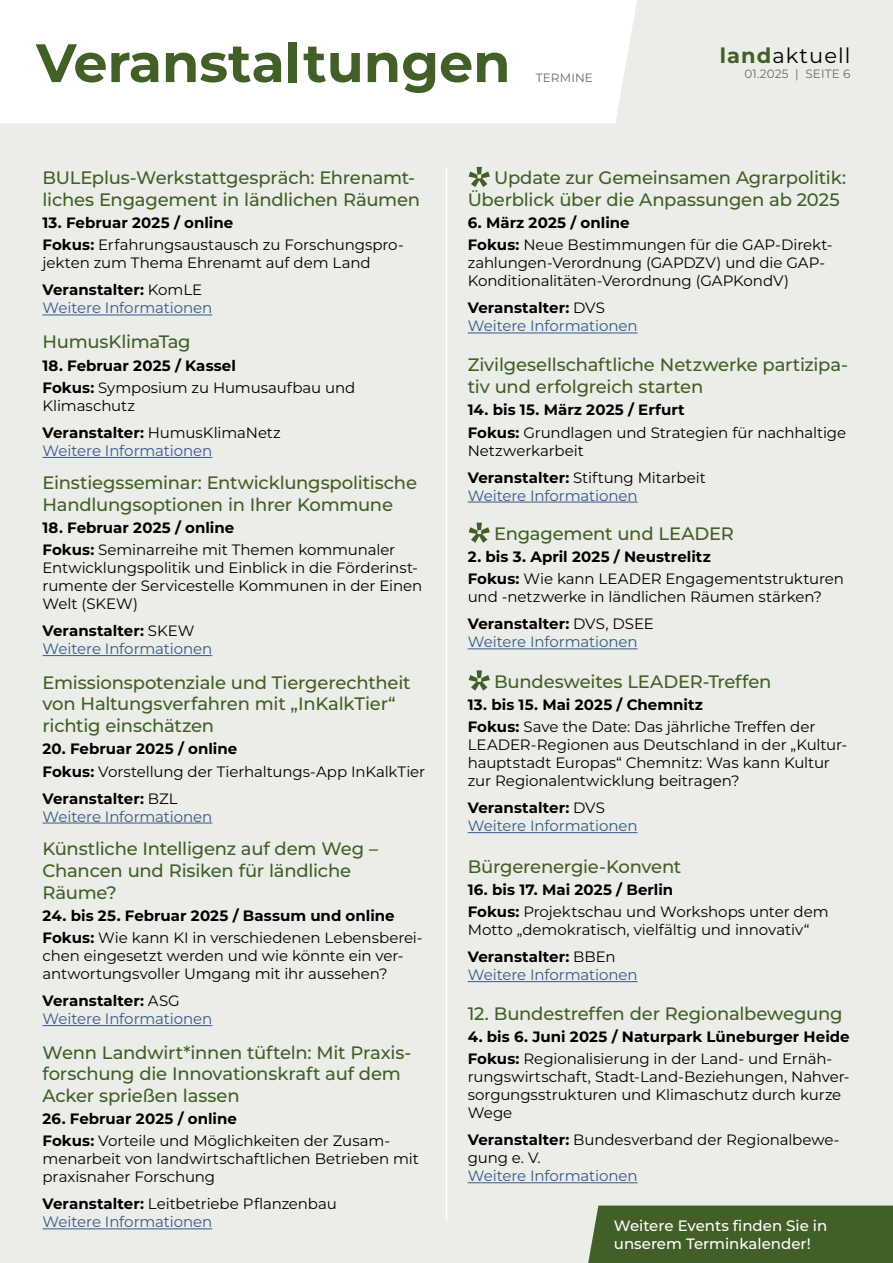
<style>
.page{position:relative;width:893px;height:1263px;background:#eaede8}
.page>*{position:absolute;margin:0;border:0;box-sizing:border-box;transform-origin:0 0}
.h1__Rubrik__Grün{font:700 54px "Montserrat";color:#415f26}
.t1{font:21px "Montserrat";letter-spacing:.05em;color:#000}
.h3__Grün{font:500 18px/21.6px "Montserrat";letter-spacing:-.01em;color:#415f26}
.p__Fließtext{font:15px/18px "Montserrat";letter-spacing:-.005em;color:#000}
.p__Fließtext-2{font:15px/18px "Montserrat";letter-spacing:-.01em;color:#38598b}
.h4__Schwarz{font:700 15px "Montserrat";letter-spacing:.005em;color:#000}
.t2{font:500 15px/18px "Montserrat";color:#fff}
.h2__Titel-_Rubrik{font:12px "Montserrat";letter-spacing:.01em;color:#6d6a63}
.s1{font-weight:700;color:#415f26}
.s2{font-weight:700}
.s3{font-weight:700;color:#000}
.s4{color:#000}
.s5{color:#38598b}
</style>
<div class="page">
<div style="left:0;top:0;width:637px;height:123px;background:#fff"></div>
<div style="left:588px;top:1205px;width:305px;height:58px;background:#415f26"></div>
<hr style="left:446px;top:167px;width:1px;height:1053px;background:#fff">
<hr style="left:468px;top:502px;width:170px;height:1px;background:#38598b">
<hr style="left:43px;top:823px;width:169px;height:1px;background:#38598b">
<hr style="left:43px;top:1228px;width:169px;height:1px;background:#38598b">
<hr style="left:468px;top:1182px;width:170px;height:1px;background:#38598b">
<hr style="left:468px;top:333px;width:170px;height:1px;background:#38598b">
<hr style="left:43px;top:457px;width:169px;height:1px;background:#38598b">
<hr style="left:43px;top:1025px;width:169px;height:1px;background:#38598b">
<hr style="left:43px;top:655px;width:169px;height:1px;background:#38598b">
<hr style="left:468px;top:832px;width:170px;height:1px;background:#38598b">
<svg style="left:469px;top:670px;width:21px;height:21px"></svg>
<hr style="left:468px;top:981px;width:170px;height:1px;background:#38598b">
<hr style="left:43px;top:315px;width:169px;height:1px;background:#38598b">
<hr style="left:468px;top:648px;width:170px;height:1px;background:#38598b">
<svg style="left:469px;top:523px;width:21px;height:20px"></svg>
<svg style="left:469px;top:167px;width:21px;height:20px"></svg>
<h1 class="h1__Rubrik__Grün" style="left:36px;top:24px;width:476px">Veranstaltungen</h1>
<h2 class="h2__Titel-_Rubrik" style="left:536px;top:70px;width:59px">TERMINE</h2>
<h2 class="t1" style="left:720px;top:41px;width:132px"><span class="s1">land</span>aktuell</h2>
<p class="h2__Titel-_Rubrik" style="left:744px;top:65px;width:107px">01.2025 | SEITE 6</p>
<h3 class="h3__Grün" style="left:43px;top:166px;width:379px">BULEplus-Werkstattgespräch: Ehrenamt&shy;liches Engagement in ländlichen Räumen</h3>
<h4 class="h4__Schwarz" style="left:43px;top:212px;width:192px">13. Februar 2025 / online</h4>
<p class="p__Fließtext" style="left:43px;top:236px;width:363px"><span class="s2">Fokus:</span> Erfahrungsaustausch zu Forschungspro&shy;jekten zum Thema Ehrenamt auf dem Land</p>
<p class="p__Fließtext-2" style="left:43px;top:281px;width:171px"><span class="s3">Veranstalter:</span> <span class="s4">KomLE<br></span>Weitere Informationen</p>
<h3 class="h3__Grün" style="left:43px;top:330px;width:150px">HumusKlimaTag</h3>
<h4 class="h4__Schwarz" style="left:43px;top:354px;width:195px">18. Februar 2025 / Kassel</h4>
<p class="p__Fließtext" style="left:43px;top:378px;width:314px"><span class="s2">Fokus:</span> Symposium zu Humusaufbau und<br>Klimaschutz</p>
<p class="p__Fließtext-2" style="left:43px;top:423px;width:240px"><span class="s3">Veranstalter:</span> <span class="s4">HumusKlimaNetz<br></span>Weitere Informationen</p>
<h3 class="h3__Grün" style="left:43px;top:471px;width:376px">Einstiegsseminar: Entwicklungspolitische<br>Handlungsoptionen in Ihrer Kommune</h3>
<h4 class="h4__Schwarz" style="left:43px;top:517px;width:193px">18. Februar 2025 / online</h4>
<p class="p__Fließtext" style="left:43px;top:540px;width:381px"><span class="s2">Fokus:</span> Seminarreihe mit Themen kommunaler Entwicklungspolitik und Einblick in die Förderinst&shy;rumente der Servicestelle Kommunen in der Einen Welt (SKEW)</p>
<p class="p__Fließtext-2" style="left:43px;top:621px;width:171px"><span class="s3">Veranstalter:</span> <span class="s4">SKEW<br></span>Weitere Informationen</p>
<h3 class="h3__Grün" style="left:43px;top:671px;width:370px">Emissionspotenziale und Tiergerechtheit von Haltungsverfahren mit „InKalkTier“ richtig einschätzen</h3>
<h4 class="h4__Schwarz" style="left:43px;top:738px;width:196px">20. Februar 2025 / online</h4>
<p class="p__Fließtext" style="left:43px;top:762px;width:384px"><span class="s2">Fokus:</span> Vorstellung der Tierhaltungs-App InKalkTier</p>
<p class="p__Fließtext-2" style="left:43px;top:789px;width:171px"><span class="s3">Veranstalter:</span> <span class="s4">BZL<br></span>Weitere Informationen</p>
<h3 class="h3__Grün" style="left:43px;top:837px;width:337px">Künstliche Intelligenz auf dem Weg –<br>Chancen und Risiken für ländliche<br>Räume?</h3>
<h4 class="h4__Schwarz" style="left:43px;top:905px;width:354px">24. bis 25. Februar 2025 / Bassum und online</h4>
<p class="p__Fließtext" style="left:43px;top:928px;width:382px"><span class="s2">Fokus:</span> Wie kann KI in verschiedenen Lebensberei&shy;chen eingesetzt werden und wie könnte ein ver&shy;antwortungsvoller Umgang mit ihr aussehen?</p>
<p class="p__Fließtext-2" style="left:43px;top:991px;width:171px"><span class="s3">Veranstalter:</span> <span class="s4">ASG<br></span>Weitere Informationen</p>
<h3 class="h3__Grün" style="left:43px;top:1041px;width:370px">Wenn Landwirt*innen tüfteln: Mit Praxis&shy;forschung die Innovationskraft auf dem<br>Acker sprießen lassen</h3>
<h4 class="h4__Schwarz" style="left:43px;top:1108px;width:196px">26. Februar 2025 / online</h4>
<p class="p__Fließtext" style="left:43px;top:1131px;width:378px"><span class="s2">Fokus:</span> Vorteile und Möglichkeiten der Zusam&shy;menarbeit von landwirtschaftlichen Betrieben mit praxisnaher Forschung</p>
<p class="p__Fließtext" style="left:43px;top:1194px;width:296px"><span class="s2">Veranstalter:</span> Leitbetriebe Pflanzenbau<br><span class="s5">Weitere Informationen</span></p>
<h3 class="h3__Grün" style="left:468px;top:166px;width:380px;text-indent:26px">Update zur Gemeinsamen Agrarpolitik:<br>Überblick über die Anpassungen ab 2025</h3>
<h4 class="h4__Schwarz" style="left:468px;top:212px;width:163px">6. März 2025 / online</h4>
<p class="p__Fließtext" style="left:468px;top:236px;width:366px"><span class="s2">Fokus:</span> Neue Bestimmungen für die GAP-Direkt&shy;zahlungen-Verordnung (GAPDZV) und die GAP-<br>Konditionalitäten-Verordnung (GAPKondV)</p>
<p class="p__Fließtext-2" style="left:468px;top:299px;width:171px"><span class="s3">Veranstalter:</span> <span class="s4">DVS<br></span>Weitere Informationen</p>
<h3 class="h3__Grün" style="left:468px;top:353px;width:382px">Zivilgesellschaftliche Netzwerke partizipa&shy;tiv und erfolgreich starten</h3>
<h4 class="h4__Schwarz" style="left:468px;top:399px;width:218px">14. bis 15. März 2025 / Erfurt</h4>
<p class="p__Fließtext" style="left:468px;top:423px;width:380px"><span class="s2">Fokus:</span> Grundlagen und Strategien für nachhaltige<br>Netzwerkarbeit</p>
<p class="p__Fließtext-2" style="left:468px;top:468px;width:240px"><span class="s3">Veranstalter:</span> <span class="s4">Stiftung Mitarbeit<br></span>Weitere Informationen</p>
<h3 class="h3__Grün" style="left:494px;top:522px;width:241px">Engagement und LEADER</h3>
<h4 class="h4__Schwarz" style="left:468px;top:546px;width:245px">2. bis 3. April 2025 / Neustrelitz</h4>
<p class="p__Fließtext" style="left:468px;top:569px;width:378px"><span class="s2">Fokus:</span> Wie kann LEADER Engagementstrukturen und -netzwerke in ländlichen Räumen stärken?</p>
<p class="p__Fließtext-2" style="left:468px;top:614px;width:187px"><span class="s3">Veranstalter:</span> <span class="s4">DVS, DSEE<br></span>Weitere Informationen</p>
<h3 class="h3__Grün" style="left:494px;top:670px;width:279px">Bundesweites LEADER-Treffen</h3>
<h4 class="h4__Schwarz" style="left:468px;top:694px;width:237px">13. bis 15. Mai 2025 / Chemnitz</h4>
<p class="p__Fließtext" style="left:468px;top:717px;width:381px"><span class="s2">Fokus:</span> Save the Date: Das jährliche Treffen der LEADER-Regionen aus Deutschland in der „Kultur&shy;hauptstadt Europas“ Chemnitz: Was kann Kultur zur Regionalentwicklung beitragen?</p>
<p class="p__Fließtext-2" style="left:468px;top:798px;width:171px"><span class="s3">Veranstalter:</span> <span class="s4">DVS<br></span>Weitere Informationen</p>
<h3 class="h3__Grün" style="left:468px;top:855px;width:215px">Bürgerenergie-Konvent</h3>
<h4 class="h4__Schwarz" style="left:468px;top:879px;width:207px">16. bis 17. Mai 2025 / Berlin</h4>
<p class="p__Fließtext" style="left:468px;top:902px;width:362px"><span class="s2">Fokus:</span> Projektschau und Workshops unter dem<br>Motto „demokratisch, vielfältig und innovativ“</p>
<p class="p__Fließtext-2" style="left:468px;top:947px;width:171px"><span class="s3">Veranstalter:</span> <span class="s4">BBEn<br></span>Weitere Informationen</p>
<h3 class="h3__Grün" style="left:468px;top:1002px;width:376px">12. Bundestreffen der Regionalbewegung</h3>
<h4 class="h4__Schwarz" style="left:468px;top:1026px;width:383px">4. bis 6. Juni 2025 / Naturpark Lüneburger Heide</h4>
<p class="p__Fließtext" style="left:468px;top:1049px;width:383px"><span class="s2">Fokus:</span> Regionalisierung in der Land- und Ernäh&shy;rungswirtschaft, Stadt-Land-Beziehungen, Nahver&shy;sorgungsstrukturen und Klimaschutz durch kurze Wege</p>
<p class="p__Fließtext" style="left:468px;top:1130px;width:373px"><span class="s2">Veranstalter:</span> Bundesverband der Regionalbewe&shy;gung e. V.<br><span class="s5">Weitere Informationen</span></p>
<p class="t2" style="left:614px;top:1216px;width:215px">Weitere Events finden Sie in unserem Terminkalender!</p>
</div>
